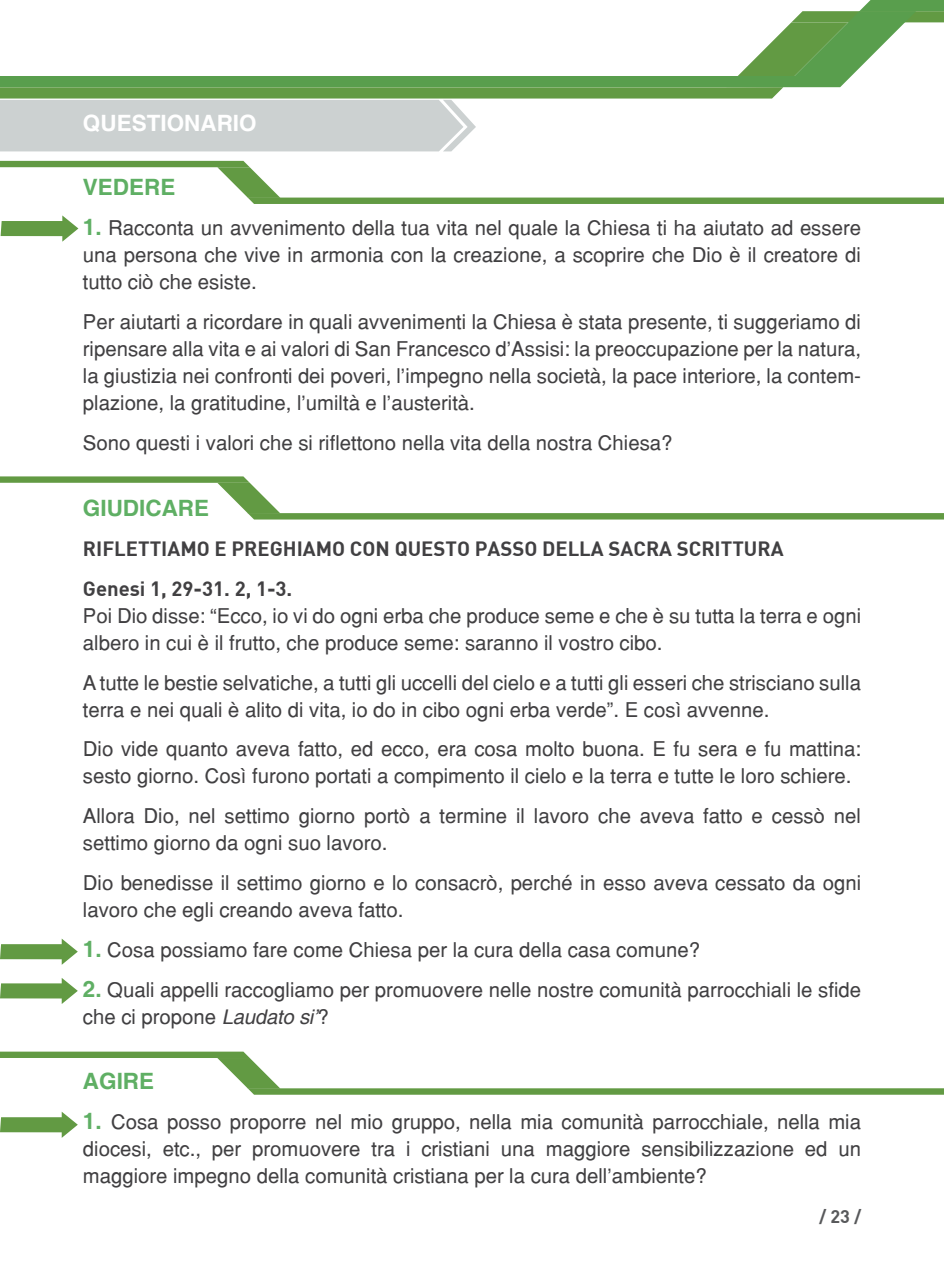
<style>
.page{position:relative;width:944px;height:1276px;background:#fff}
.page>*{position:absolute;margin:0;border:0;box-sizing:border-box;transform-origin:0 0}
.t1{font:700 22.5px "Helvetica";color:#5faf64}
.t2{font:700 22.5px "Helvetica";color:#fff}
.t3{font:20.25px/27px "Helvetica";color:#414042}
.t4{font:700 20.25px "DIN";color:#414042}
.t5{font:700 18px "DIN";color:#58595b}
.s1{font-weight:700;font-size:22.5px;color:#5faf64}
.s2{font-style:italic}
</style>
<div class="page">
<svg style="left:0;top:0;width:944px;height:151px"></svg>
<svg style="left:0;top:161px;width:944px;height:43px"></svg>
<svg style="left:1px;top:215px;width:77px;height:27px"></svg>
<svg style="left:0;top:476px;width:944px;height:43px"></svg>
<svg style="left:0;top:1051px;width:944px;height:43px"></svg>
<svg style="left:0;top:938px;width:78px;height:27px"></svg>
<svg style="left:0;top:978px;width:78px;height:26px"></svg>
<svg style="left:0;top:1111px;width:78px;height:27px"></svg>
<p class="t2" style="left:83px;top:109px;width:175px">QUESTIONARIO</p>
<p class="t1" style="left:83px;top:174px;width:94px">VEDERE</p>
<p class="t3" style="left:83px;top:214px;width:780px;text-align:justify"><span class="s1">1.</span> Racconta un avvenimento della tua vita nel quale la Chiesa ti ha aiutato ad essere una persona che vive in armonia con la creazione, a scoprire che Dio è il creatore di tutto ciò che esiste.</p>
<p class="t3" style="left:83px;top:308px;width:780px;text-align:justify">Per aiutarti a ricordare in quali avvenimenti la Chiesa è stata presente, ti suggeriamo di ripensare alla vita e ai valori di San Francesco d’Assisi: la preoccupazione per la natura, la giustizia nei confronti dei poveri, l’impegno nella società, la pace interiore, la contem&shy;plazione, la gratitudine, l’umiltà e l’austerità.</p>
<p class="t3" style="left:83px;top:428px;width:591px">Sono questi i valori che si riflettono nella vita della nostra Chiesa?</p>
<p class="t1" style="left:83px;top:495px;width:128px">GIUDICARE</p>
<p class="t4" style="left:83px;top:535px;width:281px">RIFLETTIAMO E PREGHIAMO CON</p>
<p class="t4" style="left:395px;top:535px;width:119px">QU ESTO PASSO</p>
<p class="t4" style="left:542px;top:535px;width:243px">DELLA SACRA SCRITTURA</p>
<p class="t4" style="left:83px;top:575px;width:211px">GENESI 1, 29-31. 2, 1-3.</p>
<p class="t3" style="left:83px;top:602px;width:780px">Poi Dio disse: “Ecco, io vi do ogni erba che produce seme e che è su tutta la terra e ogni albero in cui è il frutto, che produce seme: saranno il vostro cibo.</p>
<p class="t3" style="left:83px;top:669px;width:780px">A tutte le bestie selvatiche, a tutti gli uccelli del cielo e a tutti gli esseri che strisciano sulla terra e nei quali è alito di vita, io do in cibo ogni erba verde”. E così avvenne.</p>
<p class="t3" style="left:83px;top:735px;width:780px">Dio vide quanto aveva fatto, ed ecco, era cosa molto buona. E fu sera e fu mattina: sesto giorno. Così furono portati a compimento il cielo e la terra e tutte le loro schiere.</p>
<p class="t3" style="left:83px;top:802px;width:780px">Allora Dio, nel settimo giorno portò a termine il lavoro che aveva fatto e cessò nel settimo giorno da ogni suo lavoro.</p>
<p class="t3" style="left:83px;top:869px;width:780px">Dio benedisse il settimo giorno e lo consacrò, perché in esso aveva cessato da ogni lavoro che egli creando aveva fatto.</p>
<p class="t3" style="left:83px;top:936px;width:619px"><span class="s1">1.</span> Cosa possiamo fare come Chiesa per la cura della casa comune?</p>
<p class="t3" style="left:83px;top:975px;width:780px"><span class="s1">2.</span> Quali appelli raccogliamo per promuovere nelle nostre comunità parrocchiali le sfide che ci propone <span class="s2">Laudato si’</span>?</p>
<p class="t1" style="left:83px;top:1067px;width:73px">AGIRE</p>
<p class="t3" style="left:83px;top:1107px;width:780px;text-align:justify"><span class="s1">1.</span> Cosa posso proporre nel mio gruppo, nella mia comunità parrocchiale, nella mia diocesi, etc., per promuovere tra i cristiani una maggiore sensibilizzazione ed un maggiore impegno della comunità cristiana per la cura dell’ambiente?</p>
<p class="t5" style="left:819px;top:1204px;width:44px">/ 23 /</p>
</div>
